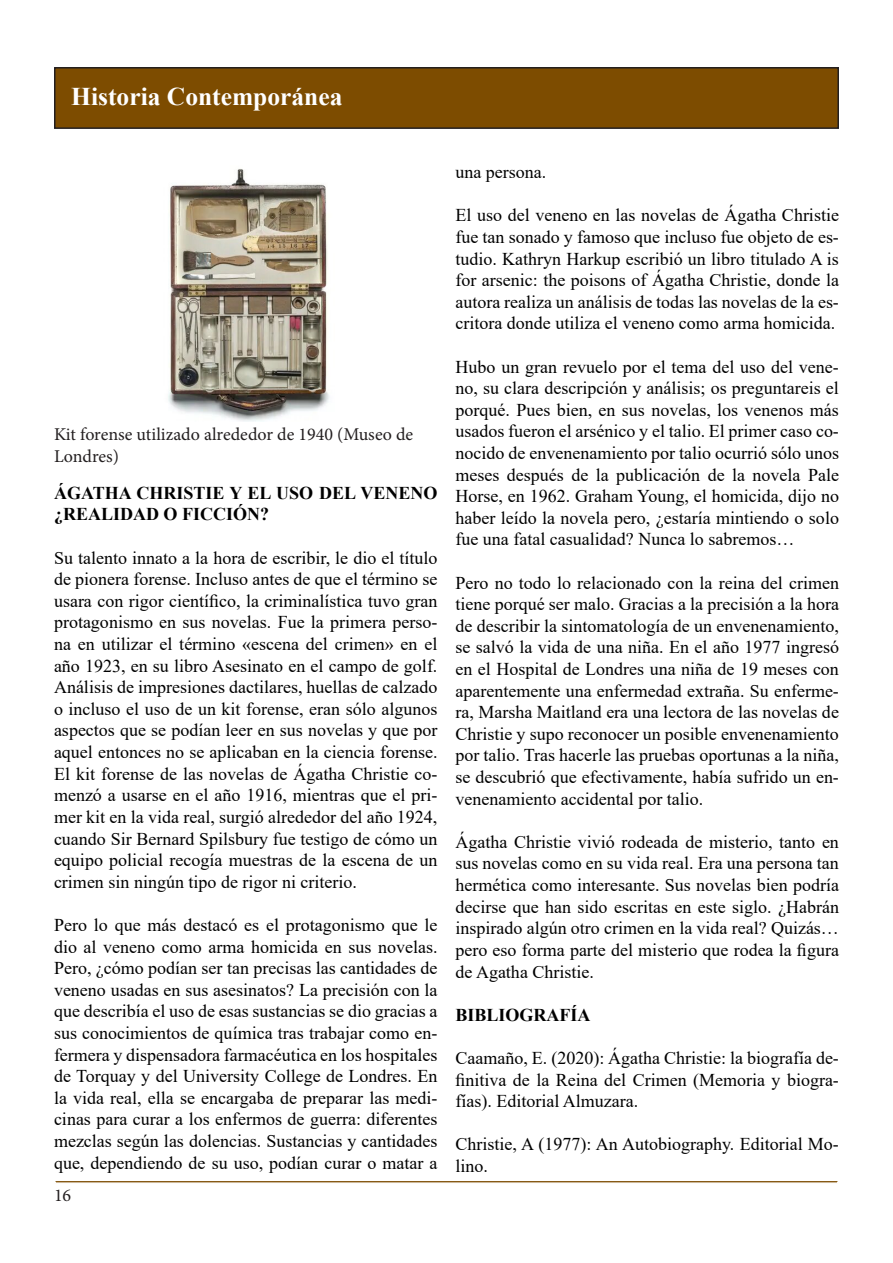
<style>
.page{position:relative;width:893px;height:1263px;background:#fff}
.page>*{position:absolute;margin:0;border:0;box-sizing:border-box;transform-origin:0 0}
.t1{font:700 25.5px "Times New Roman";color:#fff}
.t2{font:18px/21.6px "Times New Roman";color:#000;text-align:justify}
.t3{font:700 18px/21.6px "Times New Roman";color:#000}
.t4{font:18px/21.6px "Minion Pro";color:#231f20}
</style>
<div class="page">
<div style="left:55px;top:68px;width:783px;height:60px;background:#7d4c00"></div>
<div style="left:54px;top:67px;width:785px;height:62px;border:2px solid #231f20"></div>
<svg style="left:55px;top:1181px;width:783px;height:2px;fill:#cab698"></svg>
<img style="left:168px;top:169px;width:162px;height:253px">
<p class="t1" style="left:71px;top:78px;width:273px">Historia Contemporánea</p>
<p class="t4" style="left:54px;top:423px;width:361px">Kit forense utilizado alrededor de 1940 (Museo de<br>Londres)</p>
<p class="t3" style="left:54px;top:481px;width:385px">ÁGATHA CHRISTIE Y EL USO DEL VENENO ¿REALIDAD O FICCIÓN?</p>
<p class="t2" style="left:54px;top:546px;width:385px">Su talento innato a la hora de escribir, le dio el título de pionera forense. Incluso antes de que el término se usara con rigor científico, la criminalística tuvo gran protagonismo en sus novelas. Fue la primera perso&shy;na en utilizar el término «escena del crimen» en el año 1923, en su libro Asesinato en el campo de golf.<br>Análisis de impresiones dactilares, huellas de calzado o incluso el uso de un kit forense, eran sólo algunos aspectos que se podían leer en sus novelas y que por aquel entonces no se aplicaban en la ciencia forense.<br>El kit forense de las novelas de Ágatha Christie co&shy;menzó a usarse en el año 1916, mientras que el pri&shy;mer kit en la vida real, surgió alrededor del año 1924, cuando Sir Bernard Spilsbury fue testigo de cómo un equipo policial recogía muestras de la escena de un crimen sin ningún tipo de rigor ni criterio.</p>
<p class="t2" style="left:54px;top:913px;width:385px">Pero lo que más destacó es el protagonismo que le dio al veneno como arma homicida en sus novelas.<br>Pero, ¿cómo podían ser tan precisas las cantidades de veneno usadas en sus asesinatos? La precisión con la que describía el uso de esas sustancias se dio gracias a sus conocimientos de química tras trabajar como en&shy;fermera y dispensadora farmacéutica en los hospitales de Torquay y del University College de Londres. En la vida real, ella se encargaba de preparar las medi&shy;cinas para curar a los enfermos de guerra: diferentes mezclas según las dolencias. Sustancias y cantidades que, dependiendo de su uso, podían curar o matar a</p>
<p class="t4" style="left:54px;top:1185px;width:19px">16</p>
<p class="t2" style="left:455px;top:161px;width:92px">una persona.</p>
<p class="t2" style="left:455px;top:204px;width:385px">El uso del veneno en las novelas de Ágatha Christie fue tan sonado y famoso que incluso fue objeto de es&shy;tudio. Kathryn Harkup escribió un libro titulado A is for arsenic: the poisons of Ágatha Christie, donde la autora realiza un análisis de todas las novelas de la es&shy;critora donde utiliza el veneno como arma homicida.</p>
<p class="t2" style="left:455px;top:355px;width:385px">Hubo un gran revuelo por el tema del uso del vene&shy;no, su clara descripción y análisis; os preguntareis el porqué. Pues bien, en sus novelas, los venenos más usados fueron el arsénico y el talio. El primer caso co&shy;nocido de envenenamiento por talio ocurrió sólo unos meses después de la publicación de la novela Pale Horse, en 1962. Graham Young, el homicida, dijo no haber leído la novela pero, ¿estaría mintiendo o solo fue una fatal casualidad? Nunca lo sabremos…</p>
<p class="t2" style="left:455px;top:571px;width:385px">Pero no todo lo relacionado con la reina del crimen tiene porqué ser malo. Gracias a la precisión a la hora de describir la sintomatología de un envenenamiento, se salvó la vida de una niña. En el año 1977 ingresó en el Hospital de Londres una niña de 19 meses con aparentemente una enfermedad extraña. Su enferme&shy;ra, Marsha Maitland era una lectora de las novelas de Christie y supo reconocer un posible envenenamiento por talio. Tras hacerle las pruebas oportunas a la niña, se descubrió que efectivamente, había sufrido un en&shy;venenamiento accidental por talio.</p>
<p class="t2" style="left:455px;top:830px;width:385px">Ágatha Christie vivió rodeada de misterio, tanto en sus novelas como en su vida real. Era una persona tan hermética como interesante. Sus novelas bien podría decirse que han sido escritas en este siglo. ¿Habrán inspirado algún otro crimen en la vida real? Quizás… pero eso forma parte del misterio que rodea la figura de Agatha Christie.</p>
<p class="t3" style="left:455px;top:1003px;width:137px">BIBLIOGRAFÍA</p>
<p class="t2" style="left:455px;top:1046px;width:385px">Caamaño, E. (2020): Ágatha Christie: la biografía de&shy;finitiva de la Reina del Crimen (Memoria y biogra&shy;fías). Editorial Almuzara.</p>
<p class="t2" style="left:455px;top:1133px;width:385px">Christie, A (1977): An Autobiography. Editorial Mo&shy;lino.</p>
</div>
